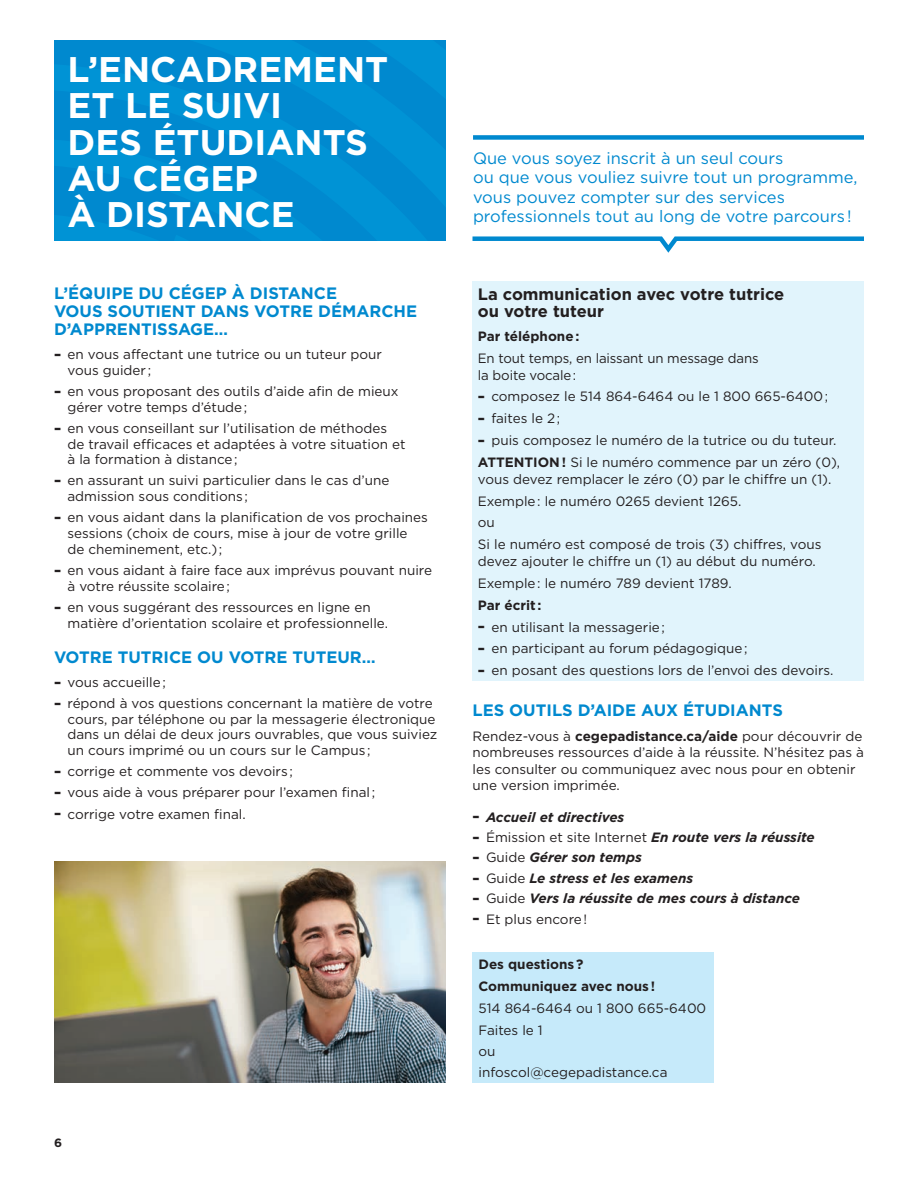
<style>
.page{position:relative;width:918px;height:1188px;background:#fff}
.page>*{position:absolute;margin:0;border:0;box-sizing:border-box;transform-origin:0 0}
.t1{font:700 35.7px/36px "Gotham";color:#fff}
.t2{font:16.5px/19.5px "Gotham";color:#0089cf}
.t3{font:700 16.5px/18px "Gotham";color:#0089cf}
.t4{font:700 16.5px/16.5px "Gotham";color:#231f20}
.t5{font:13.5px/15.8px "Gotham";color:#231f20}
.t6{font:italic 700 13.5px "Gotham";color:#231f20}
.t7{font:700 13.5px "Gotham";color:#231f20}
.t8{font:700 12px "Gotham";color:#231f20}
.s1{font-weight:700;font-size:16.2px}
.s2{font-weight:700}
.s3{font-style:normal;font-size:16.2px}
.s4{font-weight:700;font-style:italic}
.s5{font-weight:400;font-style:normal}
</style>
<div class="page">
<svg style="left:54px;top:40px;width:392px;height:201px;background:#008dd1"></svg>
<div style="left:472px;top:281px;width:392px;height:400px;background:#e1f4fc"></div>
<div style="left:472px;top:952px;width:242px;height:131px;background:#c6eafa"></div>
<div style="left:473px;top:135px;width:391px;height:5px;background:#0089cf"></div>
<svg style="left:472px;top:236px;width:392px;height:17px"></svg>
<img style="left:54px;top:861px;width:392px;height:222px">
<p class="t1" style="left:68px;top:52px;width:322px">L’ENCADREMENT<br>ET LE SUIVI<br>DES ÉTUDIANTS<br>AU CÉGEP<br>À DISTANCE</p>
<p class="t3" style="left:54px;top:284px;width:365px">L’ÉQUIPE DU CÉGEP À DISTANCE<br>VOUS SOUTIENT DANS VOTRE DÉMARCHE<br>D’APPRENTISSAGE…</p>
<p class="t5" style="left:68px;top:346px;width:316px;text-indent:-14px"><span class="s1">–</span> en vous affectant une tutrice ou un tuteur pour vous guider ;</p>
<p class="t5" style="left:68px;top:383px;width:333px;text-indent:-14px"><span class="s1">–</span> en vous proposant des outils d’aide afin de mieux gérer votre temps d’étude;</p>
<p class="t5" style="left:68px;top:420px;width:340px;text-indent:-14px"><span class="s1">–</span> en vous conseillant sur l’utilisation de méthodes de travail efficaces et adaptées à votre situation et à la formation à distance;</p>
<p class="t5" style="left:68px;top:473px;width:323px;text-indent:-14px"><span class="s1">–</span> en assurant un suivi particulier dans le cas d’une admission sous conditions ;</p>
<p class="t5" style="left:68px;top:510px;width:362px;text-indent:-14px"><span class="s1">–</span> en vous aidant dans la planification de vos prochaines sessions (choix de cours, mise à jour de votre grille<br>de cheminement, etc.) ;</p>
<p class="t5" style="left:68px;top:562px;width:366px;text-indent:-14px"><span class="s1">–</span> en vous aidant à faire face aux imprévus pouvant nuire à votre réussite scolaire;</p>
<p class="t5" style="left:68px;top:599px;width:322px;line-height:16.5px;text-indent:-14px"><span class="s1">–</span> en vous suggérant des ressources en ligne en matière d’orientation scolaire et professionnelle.</p>
<p class="t3" style="left:54px;top:648px;width:323px">VOTRE TUTRICE OU VOTRE TUTEUR…</p>
<p class="t5" style="left:54px;top:674px;width:113px"><span class="s1">–</span> vous accueille;</p>
<p class="t5" style="left:68px;top:695px;width:371px;text-indent:-14px"><span class="s1">–</span> répond à vos questions concernant la matière de votre cours, par téléphone ou par la messagerie électronique dans un délai de deux jours ouvrables, que vous suiviez un cours imprimé ou un cours sur le Campus ;</p>
<p class="t5" style="left:54px;top:764px;width:240px"><span class="s1">–</span> corrige et commente vos devoirs ;</p>
<p class="t5" style="left:54px;top:785px;width:323px"><span class="s1">–</span> vous aide à vous préparer pour l’examen final;</p>
<p class="t5" style="left:54px;top:806px;width:193px"><span class="s1">–</span> corrige votre examen final.</p>
<p class="t8" style="left:54px;top:1136px;width:10px">6</p>
<p class="t2" style="left:473px;top:148px;width:386px">Que vous soyez inscrit à un seul cours<br>ou que vous vouliez suivre tout un programme, vous pouvez compter sur des services professionnels tout au long de votre parcours !</p>
<p class="t4" style="left:478px;top:286px;width:308px">La communication avec votre tutrice ou votre tuteur</p>
<p class="t7" style="left:478px;top:328px;width:103px">Par téléphone:</p>
<p class="t5" style="left:478px;top:350px;width:282px;line-height:16.5px">En tout temps, en laissant un message dans la boite vocale:</p>
<p class="t5" style="left:478px;top:389px;width:352px"><span class="s1">–</span> composez le 514 864-6464 ou le 1 800 665-6400;</p>
<p class="t5" style="left:478px;top:411px;width:84px"><span class="s1">–</span> faites le 2;</p>
<p class="t5" style="left:478px;top:433px;width:360px"><span class="s1">–</span> puis composez le numéro de la tutrice ou du tuteur.</p>
<p class="t5" style="left:478px;top:454px;width:364px;line-height:16.5px"><span class="s2">ATTENTION!</span> Si le numéro commence par un zéro (0), vous devez remplacer le zéro (0) par le chiffre un (1).</p>
<p class="t5" style="left:478px;top:493px;width:265px">Exemple: le numéro 0265 devient 1265.</p>
<p class="t5" style="left:478px;top:515px;width:19px">ou</p>
<p class="t5" style="left:478px;top:536px;width:345px;line-height:16.5px">Si le numéro est composé de trois (3) chiffres, vous devez ajouter le chiffre un (1) au début du numéro.</p>
<p class="t5" style="left:478px;top:575px;width:255px">Exemple: le numéro 789 devient 1789.</p>
<p class="t7" style="left:478px;top:597px;width:65px">Par écrit :</p>
<p class="t5" style="left:478px;top:619px;width:189px"><span class="s1">–</span> en utilisant la messagerie;</p>
<p class="t5" style="left:478px;top:641px;width:271px"><span class="s1">–</span> en participant au forum pédagogique;</p>
<p class="t5" style="left:478px;top:663px;width:357px"><span class="s1">–</span> en posant des questions lors de l’envoi des devoirs.</p>
<p class="t3" style="left:472px;top:701px;width:312px">LES OUTILS D’AIDE AUX ÉTUDIANTS</p>
<p class="t5" style="left:472px;top:728px;width:393px;line-height:16.5px">Rendez-vous à <span class="s2">cegepadistance.ca/aide</span> pour découvrir de nombreuses ressources d’aide à la réussite. N’hésitez pas à les consulter ou communiquez avec nous pour en obtenir une version imprimée.</p>
<p class="t6" style="left:472px;top:809px;width:153px"><span class="s3">–</span> Accueil et directives</p>
<p class="t5" style="left:472px;top:829px;width:344px"><span class="s1">–</span> Émission et site Internet <span class="s4">En route vers la réussite</span></p>
<p class="t6" style="left:472px;top:849px;width:171px"><span class="s3">–</span> <span class="s5">Guide</span> Gérer son temps</p>
<p class="t6" style="left:472px;top:870px;width:222px"><span class="s3">–</span> <span class="s5">Guide</span> Le stress et les examens</p>
<p class="t6" style="left:472px;top:890px;width:329px"><span class="s3">–</span> <span class="s5">Guide</span> Vers la réussite de mes cours à distance</p>
<p class="t5" style="left:472px;top:911px;width:116px"><span class="s1">–</span> Et plus encore!</p>
<p class="t7" style="left:478px;top:956px;width:106px">Des questions?</p>
<p class="t7" style="left:478px;top:978px;width:178px">Communiquez avec nous!</p>
<p class="t5" style="left:478px;top:1000px;width:229px">514 864-6464 ou 1 800 665-6400</p>
<p class="t5" style="left:478px;top:1022px;width:66px">Faites le 1</p>
<p class="t5" style="left:478px;top:1043px;width:19px">ou</p>
<p class="t5" style="left:478px;top:1065px;width:190px">infoscol@cegepadistance.ca</p>
</div>
